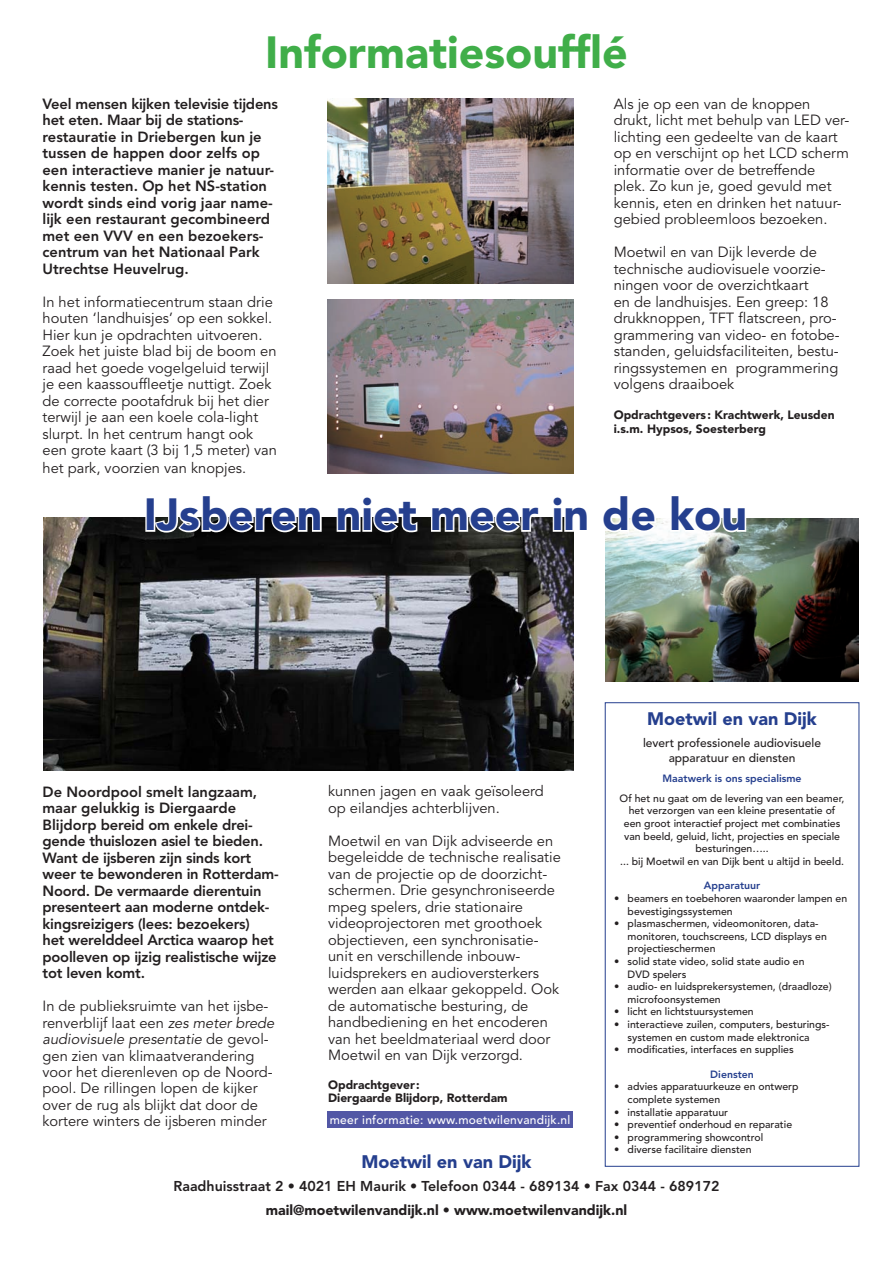
<style>
.page{position:relative;width:893px;height:1263px;background:#fff}
.page>*{position:absolute;margin:0;border:0;box-sizing:border-box;transform-origin:0 0}
.t1{font:900 44.7px "Avenir LT Std";color:#253f8e}
.t2{font:900 44.7px "Avenir LT Std";color:#40ae49}
.t3{font:900 18px "Avenir LT Std";color:#253f8e}
.t4{font:14.7px/16.5px "Avenir LT Std";color:#231f20}
.t5{font:800 14.7px/16.5px "Avenir LT Std";letter-spacing:-.015em;color:#231f20}
.t6{font:800 14.25px "Avenir LT Std";color:#231f20}
.t7{font:900 14.25px "Avenir LT Std";color:#231f20}
.t8{font:900 12px/13.5px "Avenir LT Std";color:#231f20}
.t9{font:500 12px/14.4px "Avenir LT Std";color:#231f20;text-align:center}
.t10{font:500 12px "Avenir LT Std";letter-spacing:.02em;color:#fff}
.t11{font:500 10.5px/12.6px "Avenir LT Std";color:#231f20}
.t12{font:800 10.5px "Avenir LT Std";color:#253f8e}
.s1{font-style:italic}
</style>
<div class="page">
<img style="left:44px;top:517px;width:529px;height:254px">
<img style="left:327px;top:99px;width:247px;height:185px">
<img style="left:327px;top:300px;width:246px;height:173px">
<img style="left:605px;top:519px;width:254px;height:163px">
<div style="left:145px;top:497px;width:10px;height:35px;border:3px solid #fff"></div>
<svg style="left:153px;top:497px;width:170px;height:37px"></svg>
<svg style="left:335px;top:517px;width:84px;height:17px"></svg>
<svg style="left:429px;top:517px;width:112px;height:17px"></svg>
<svg style="left:551px;top:517px;width:23px;height:16px"></svg>
<svg style="left:605px;top:518px;width:53px;height:16px"></svg>
<svg style="left:669px;top:518px;width:79px;height:16px"></svg>
<div style="left:605px;top:702px;width:254px;height:465px;border:1px solid #253f8e"></div>
<div style="left:328px;top:1112px;width:245px;height:16px;background:#5257a5"></div>
<h1 class="t2" style="left:265px;top:25px;width:364px">Informatiesoufflé</h1>
<p class="t5" style="left:43px;top:96px;width:237px">Veel mensen kijken televisie tijdens het eten. Maar bij de stations&shy;restauratie in Driebergen kun je tussen de happen door zelfs op een interactieve manier je natuur&shy;kennis testen. Op het NS-station wordt sinds eind vorig jaar name&shy;lijk een restaurant gecombineerd met een VVV en een bezoekers&shy;centrum van het Nationaal Park<br>Utrechtse Heuvelrug.</p>
<p class="t4" style="left:43px;top:294px;width:236px">In het informatiecentrum staan drie houten ‘landhuisjes’ op een sokkel.<br>Hier kun je opdrachten uitvoeren.<br>Zoek het juiste blad bij de boom en raad het goede vogelgeluid terwijl je een kaassouffleetje nuttigt. Zoek de correcte pootafdruk bij het dier terwijl je aan een koele cola-light slurpt. In het centrum hangt ook een grote kaart (3 bij 1,5 meter) van het park, voorzien van knopjes.</p>
<p class="t4" style="left:614px;top:96px;width:237px">Als je op een van de knoppen drukt, licht met behulp van LED ver&shy;lichting een gedeelte van de kaart op en verschijnt op het LCD scherm informatie over de betreffende plek. Zo kun je, goed gevuld met kennis, eten en drinken het natuur&shy;gebied probleemloos bezoeken.</p>
<p class="t4" style="left:614px;top:244px;width:227px">Moetwil en van Dijk leverde de technische audiovisuele voorzie&shy;ningen voor de overzichtkaart<br>en de landhuisjes. Een greep: 18 drukknoppen, TFT flatscreen, pro&shy;grammering van video- en fotobe&shy;standen, geluidsfaciliteiten, bestu&shy;ringssystemen en programmering volgens draaiboek</p>
<p class="t8" style="left:614px;top:408px;width:222px">Opdrachtgevers : Krachtwerk, Leusden i.s.m. Hypsos, Soesterberg</p>
<h1 class="t1" style="left:144px;top:488px;width:605px">IJsberen niet meer in de kou</h1>
<p class="t3" style="left:647px;top:708px;width:171px">Moetwil en van Dijk</p>
<p class="t9" style="left:643px;top:736px;width:180px">levert professionele audiovisuele apparatuur en diensten</p>
<p class="t12" style="left:663px;top:772px;width:141px">Maatwerk is ons specialisme</p>
<p class="t11" style="left:620px;top:792px;width:226px;text-align:center">Of het nu gaat om de levering van een beamer, het verzorgen van een kleine presentatie of een groot interactief project met combinaties van beeld, geluid, licht, projecties en speciale besturingen…..<br>... bij Moetwil en van Dijk bent u altijd in beeld.</p>
<p class="t12" style="left:704px;top:879px;width:58px">Apparatuur</p>
<p class="t11" style="left:628px;top:892px;width:221px;text-indent:-14px">• beamers en toebehoren waaronder lampen en bevestigingssystemen</p>
<p class="t11" style="left:628px;top:917px;width:201px;text-indent:-14px">• plasmaschermen, videomonitoren, data&shy;monitoren, touchscreens, LCD displays en projectieschermen</p>
<p class="t11" style="left:628px;top:955px;width:178px;text-indent:-14px">• solid state video, solid state audio en<br>DVD spelers</p>
<p class="t11" style="left:628px;top:980px;width:206px;text-indent:-14px">• audio- en luidsprekersystemen, (draadloze) microfoonsystemen</p>
<p class="t11" style="left:614px;top:1006px;width:141px">• licht en lichtstuursystemen</p>
<p class="t11" style="left:628px;top:1018px;width:203px;text-indent:-14px">• interactieve zuilen, computers, besturings&shy;systemen en custom made elektronica</p>
<p class="t11" style="left:614px;top:1043px;width:181px">• modificaties, interfaces en supplies</p>
<p class="t12" style="left:710px;top:1068px;width:45px">Diensten</p>
<p class="t11" style="left:628px;top:1081px;width:172px;text-indent:-14px">• advies apparatuurkeuze en ontwerp complete systemen</p>
<p class="t11" style="left:614px;top:1106px;width:116px">• installatie apparatuur</p>
<p class="t11" style="left:614px;top:1118px;width:180px">• preventief onderhoud en reparatie</p>
<p class="t11" style="left:614px;top:1131px;width:151px">• programmering showcontrol</p>
<p class="t11" style="left:614px;top:1144px;width:139px">• diverse facilitaire diensten</p>
<p class="t4" style="left:328px;top:783px;width:217px">kunnen jagen en vaak geïsoleerd op eilandjes achterblijven.</p>
<p class="t4" style="left:328px;top:833px;width:234px">Moetwil en van Dijk adviseerde en begeleidde de technische realisatie van de projectie op de doorzicht&shy;schermen. Drie gesynchroniseerde mpeg spelers, drie stationaire videoprojectoren met groothoek objectieven, een synchronisatie&shy;unit en verschillende inbouw&shy;luidsprekers en audioversterkers werden aan elkaar gekoppeld. Ook de automatische besturing, de handbediening en het encoderen van het beeldmateriaal werd door Moetwil en van Dijk verzorgd.</p>
<p class="t8" style="left:328px;top:1078px;width:181px">Opdrachtgever :<br>Diergaarde Blijdorp, Rotterdam</p>
<p class="t5" style="left:43px;top:783px;width:238px">De Noordpool smelt langzaam, maar gelukkig is Diergaarde<br>Blijdorp bereid om enkele drei&shy;gende thuislozen asiel te bieden.<br>Want de ijsberen zijn sinds kort weer te bewonderen in Rotterdam-<br>Noord. De vermaarde dierentuin presenteert aan moderne ontdek&shy;kingsreizigers (lees: bezoekers)<br>het werelddeel Arctica waarop het poolleven op ijzig realistische wijze tot leven komt.</p>
<p class="t4" style="left:43px;top:998px;width:233px">In de publieksruimte van het ijsbe&shy;renverblijf laat een <span class="s1">zes meter brede audiovisuele presentatie</span> de gevol&shy;gen zien van klimaatverandering voor het dierenleven op de Noord&shy;pool. De rillingen lopen de kijker over de rug als blijkt dat door de kortere winters de ijsberen minder</p>
<p class="t10" style="left:330px;top:1113px;width:242px">meer informatie: www.moetwilenvandijk.nl</p>
<p class="t3" style="left:361px;top:1151px;width:172px">Moetwil en van Dijk</p>
<p class="t6" style="left:173px;top:1178px;width:548px">Raadhuisstraat 2 • 4021 EH Maurik • Telefoon 0344 - 689134 • Fax 0344 - 689172</p>
<p class="t7" style="left:266px;top:1201px;width:363px">mail@moetwilenvandijk.nl • www.moetwilenvandijk.nl</p>
</div>
